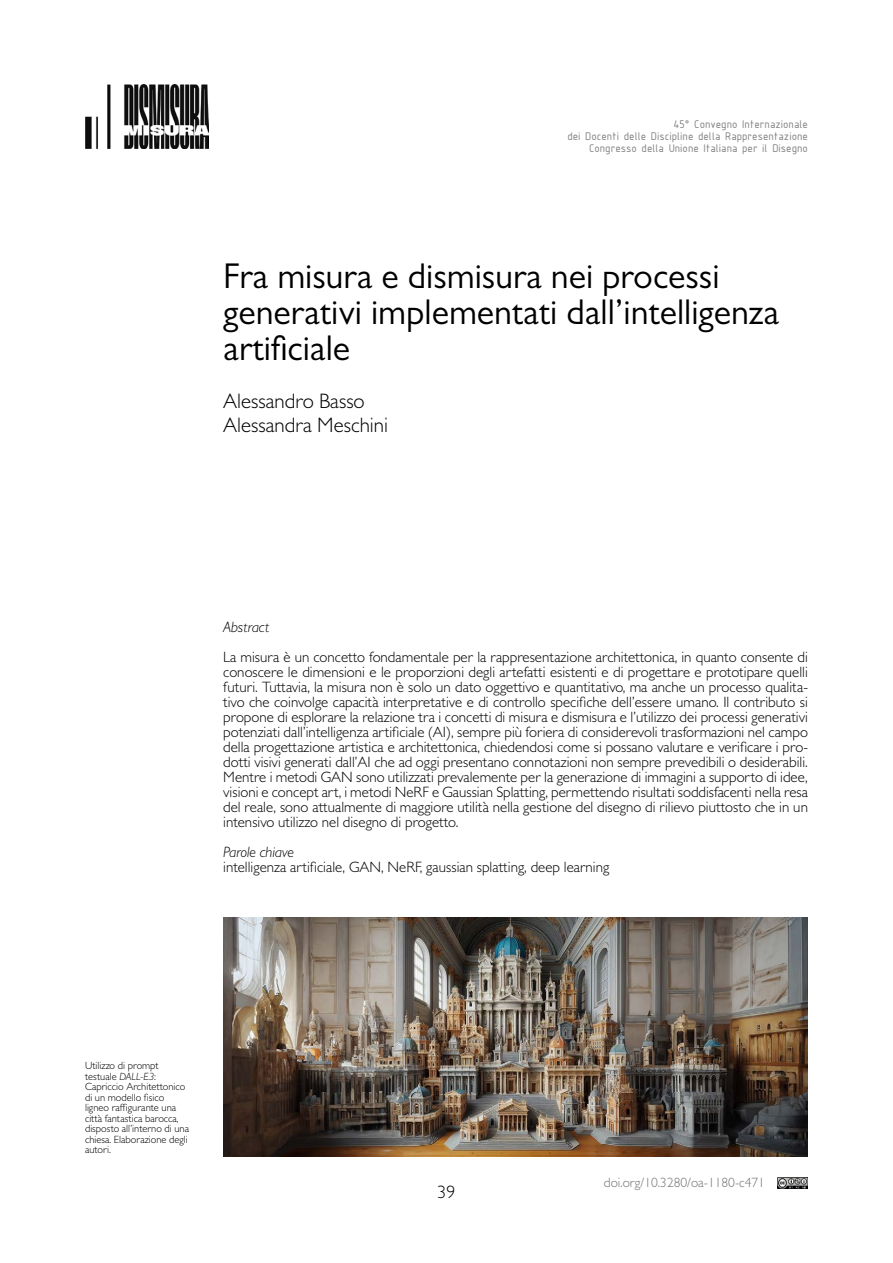
<style>
.page{position:relative;width:893px;height:1263px;background:#fff}
.page>*{position:absolute;margin:0;border:0;box-sizing:border-box;transform-origin:0 0}
.t1{font:36px/36px "Gill Sans";color:#000}
.t2{font:300 21px/24px "Gill Sans";color:#000}
.t3{font:300 18px "Gill Sans";color:#000}
.t4{font:300 15px/15px "Gill Sans";color:#000;text-align:justify}
.t5{font:italic 300 15px "Gill Sans";color:#000}
.t6{font:300 13.5px "Gill Sans";color:#757474}
.t7{font:12px/12px "ISOCPEUR";color:#818080;text-align:right}
.t8{font:300 10.5px/10.5px "Gill Sans";color:#000}
.s1{font-style:italic}
</style>
<div class="page">
<img style="left:778px;top:1178px;width:30px;height:10px">
<img style="left:85px;top:85px;width:124px;height:63px">
<img style="left:223px;top:918px;width:585px;height:239px">
<p class="t7" style="left:567px;top:118px;width:242px">45° Convegno Internazionale<br>dei Docenti delle Discipline della Rappresentazione<br>Congresso della Unione Italiana per il Disegno</p>
<h1 class="t1" style="left:223px;top:258px;width:558px">Fra misura e dismisura nei processi generativi implementati dall’intelligenza artificiale</h1>
<h2 class="t2" style="left:223px;top:389px;width:166px">Alessandro Basso<br>Alessandra Meschini</h2>
<p class="t5" style="left:223px;top:618px;width:48px">Abstract</p>
<p class="t4" style="left:223px;top:649px;width:586px">La misura è un concetto fondamentale per la rappresentazione architettonica, in quanto consente di conoscere le dimensioni e le proporzioni degli artefatti esistenti e di progettare e prototipare quelli futuri. Tuttavia, la misura non è solo un dato oggettivo e quantitativo, ma anche un processo qualita&shy;tivo che coinvolge capacità interpretative e di controllo specifiche dell’essere umano. Il contributo si propone di esplorare la relazione tra i concetti di misura e dismisura e l’utilizzo dei processi generativi potenziati dall’intelligenza artificiale (AI), sempre più foriera di considerevoli trasformazioni nel campo della progettazione artistica e architettonica, chiedendosi come si possano valutare e verificare i pro&shy;dotti visivi generati dall’AI che ad oggi presentano connotazioni non sempre prevedibili o desiderabili.<br>Mentre i metodi GAN sono utilizzati prevalemente per la generazione di immagini a supporto di idee, visioni e concept art, i metodi NeRF e Gaussian Splatting, permettendo risultati soddisfacenti nella resa del reale, sono attualmente di maggiore utilità nella gestione del disegno di rilievo piuttosto che in un intensivo utilizzo nel disegno di progetto.</p>
<p class="t5" style="left:223px;top:843px;width:72px">Parole chiave</p>
<p class="t4" style="left:223px;top:859px;width:388px">intelligenza artificiale, GAN, NeRF, gaussian splatting, deep learning</p>
<p class="t8" style="left:85px;top:1060px;width:106px">Utilizzo di prompt testuale <span class="s1">DALL-E3</span>:<br>Capriccio Architettonico di un modello fisico ligneo raffigurante una città fantastica barocca, disposto all’interno di una chiesa. Elaborazione degli autori.</p>
<p class="t3" style="left:437px;top:1181px;width:19px">39</p>
<p class="t6" style="left:604px;top:1175px;width:163px">doi.org/10.3280/oa-1180-c471</p>
</div>
